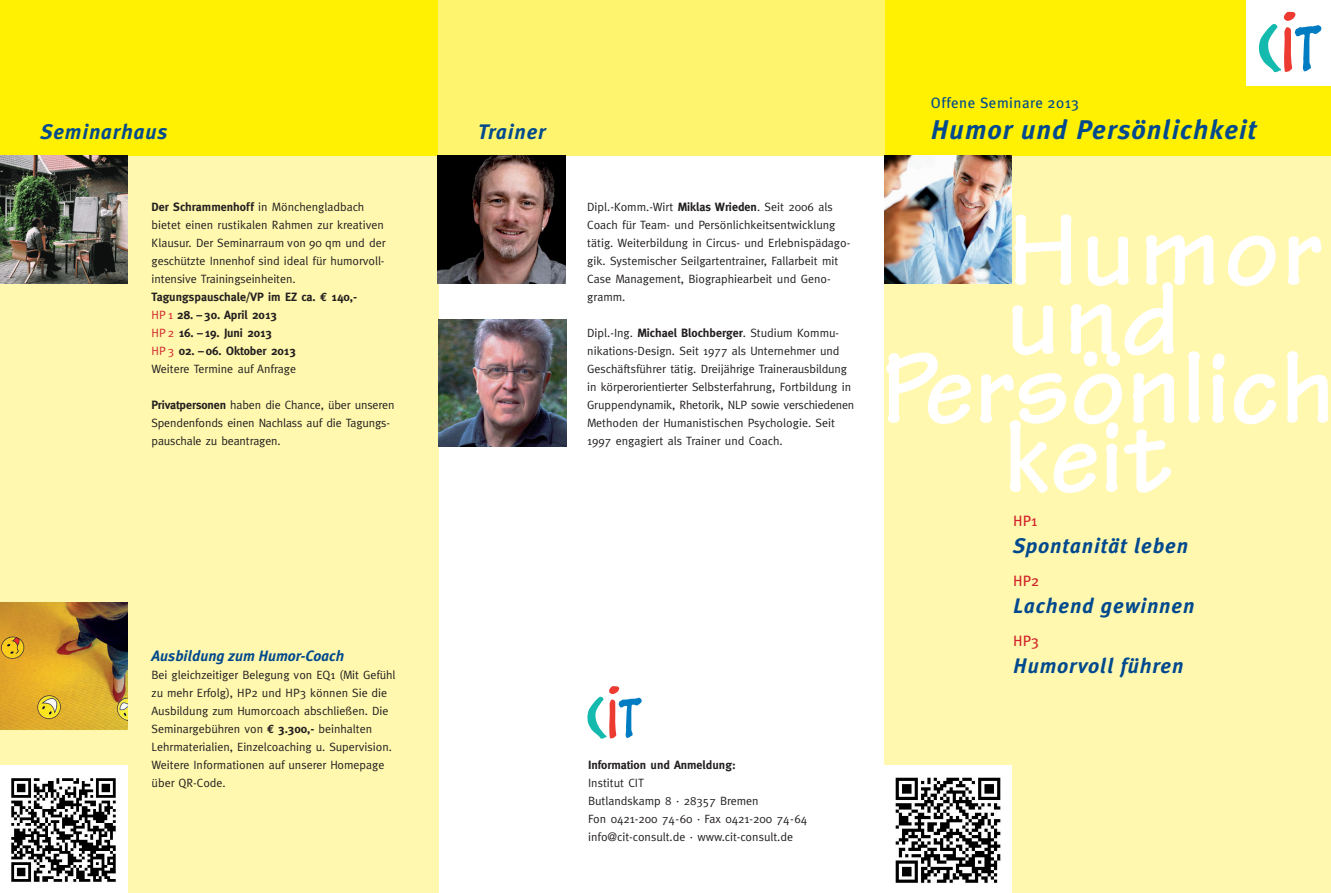
<style>
.page{position:relative;width:1331px;height:893px;background:#fff}
.page>*{position:absolute;margin:0;border:0;box-sizing:border-box;transform-origin:0 0}
.t1{font:700 108px "Tekton";letter-spacing:.005em;color:#fff}
.t2{font:italic 700 27px "Meta Plus";letter-spacing:.04em;color:#01498e}
.t3{font:italic 700 21px "Meta Plus";letter-spacing:.04em;color:#01498e}
.t4{font:italic 700 15px "Meta Plus";color:#01498e}
.t5{font:15px "Meta Plus";letter-spacing:.03em;color:#01498e}
.t6{font:15px "Meta Plus";color:#d1232a}
.t7{font:12px/18px "Meta";color:#231f20}
.t8{font:700 12px/18px "Meta";color:#231f20}
.s1{font-weight:700}
.s2{font-weight:400;color:#d1232a}
.s3{font-weight:400}
</style>
<div class="page">
<div style="left:0;top:152px;width:438px;height:741px;background:#fff8ae"></div>
<div style="left:884px;top:135px;width:447px;height:758px;background:#fff8ae"></div>
<div style="left:0;top:0;width:1331px;height:156px;background:#fff101"></div>
<div style="left:438px;top:0;width:446px;height:156px;background:#fff46d"></div>
<img style="left:439px;top:319px;width:127px;height:128px">
<svg style="left:587px;top:686px;width:55px;height:53px"></svg>
<img style="left:884px;top:156px;width:128px;height:127px">
<div style="left:1246px;top:0;width:85px;height:86px;background:#fff"></div>
<svg style="left:1258px;top:11px;width:64px;height:62px"></svg>
<img style="left:0;top:156px;width:128px;height:127px">
<img style="left:884px;top:765px;width:128px;height:128px">
<img style="left:438px;top:156px;width:127px;height:127px">
<img style="left:0;top:602px;width:128px;height:128px">
<div style="left:0;top:765px;width:128px;height:128px;background:#fff"></div>
<img style="left:11px;top:778px;width:105px;height:104px">
<h3 class="t3" style="left:40px;top:120px;width:128px">Seminarhaus</h3>
<h3 class="t3" style="left:478px;top:120px;width:69px">Trainer</h3>
<p class="t7" style="left:152px;top:198px;width:235px"><span class="s1">Der Schrammenhoff</span> in Mönchengladbach bietet einen rustikalen Rahmen zur kreativen Klausur. Der Seminarraum von 90 qm und der geschützte Innenhof sind ideal für humorvoll&shy;intensive Trainingseinheiten.</p>
<p class="t8" style="left:152px;top:288px;width:166px">Tagungspauschale/VP im EZ ca.</p>
<p class="t8" style="left:332px;top:288px;width:27px">140,-</p>
<p class="t8" style="left:152px;top:306px;width:146px"><span class="s2">HP 1</span> 28. – 30. April 2013<br><span class="s2">HP 2</span> 16. – 19. Juni 2013<br><span class="s2">HP 3</span> 02. – 06. Oktober 2013<br><span class="s3">Weitere Termine auf Anfrage</span></p>
<p class="t7" style="left:152px;top:396px;width:244px"><span class="s1">Privatpersonen</span> haben die Chance, über unseren<br>Spendenfonds einen Nachlass auf die Tagungs&shy;pauschale zu beantragen.</p>
<p class="t4" style="left:152px;top:647px;width:194px">Ausbildung zum Humor-Coach</p>
<p class="t7" style="left:152px;top:666px;width:246px">Bei gleichzeitiger Belegung von EQ1 (Mit Gefühl zu mehr Erfolg), HP2 und HP3 können Sie die Ausbildung zum Humorcoach abschließen. Die Seminargebühren von</p>
<p class="t7" style="left:152px;top:720px;width:242px;text-indent:127px"><span class="s1">3.300,-</span> beinhalten<br>Lehrmaterialien, Einzelcoaching u. Supervision.<br>Weitere Informationen auf unserer Homepage über QR-Code.</p>
<p class="t7" style="left:587px;top:198px;width:265px">Dipl.-Komm.-Wirt <span class="s1">Miklas Wrieden</span>. Seit 2006 als Coach für Team- und Persönlichkeitsentwicklung tätig. Weiterbildung in Circus- und Erlebnispädago&shy;gik. Systemischer Seilgartentrainer, Fallarbeit mit Case Management, Biographiearbeit und Geno&shy;gramm.</p>
<p class="t7" style="left:587px;top:324px;width:269px">Dipl.-Ing. <span class="s1">Michael Blochberger</span>. Studium Kommu&shy;nikations-Design. Seit 1977 als Unternehmer und Geschäftsführer tätig. Dreijährige Trainerausbildung in körperorientierter Selbsterfahrung, Fortbildung in Gruppendynamik, Rhetorik, NLP sowie verschiedenen Methoden der Humanistischen Psychologie. Seit 1997 engagiert als Trainer und Coach.</p>
<p class="t8" style="left:588px;top:756px;width:149px">Information und Anmeldung:</p>
<p class="t7" style="left:588px;top:774px;width:221px">Institut CIT<br>Butlandskamp 8 · 28357 Bremen<br>Fon 0421-200 74-60 · Fax 0421-200 74-64 info@cit-consult.de · www.cit-consult.de</p>
<p class="t5" style="left:931px;top:94px;width:150px">Offene Seminare 2013</p>
<h2 class="t2" style="left:931px;top:114px;width:327px">Humor und Persönlichkeit</h2>
<h1 class="t1" style="left:1007px;top:182px;width:315px">Humor</h1>
<h1 class="t1" style="left:1005px;top:251px;width:177px">und</h1>
<h1 class="t1" style="left:880px;top:320px;width:456px">Persönlich</h1>
<h1 class="t1" style="left:1003px;top:389px;width:170px">keit</h1>
<p class="t6" style="left:1013px;top:512px;width:25px">HP1</p>
<h3 class="t3" style="left:1013px;top:534px;width:176px">Spontanität leben</h3>
<p class="t6" style="left:1013px;top:572px;width:27px">HP2</p>
<h3 class="t3" style="left:1013px;top:594px;width:183px">Lachend gewinnen</h3>
<p class="t6" style="left:1013px;top:632px;width:27px">HP3</p>
<h3 class="t3" style="left:1013px;top:654px;width:172px">Humorvoll führen</h3>
</div>
